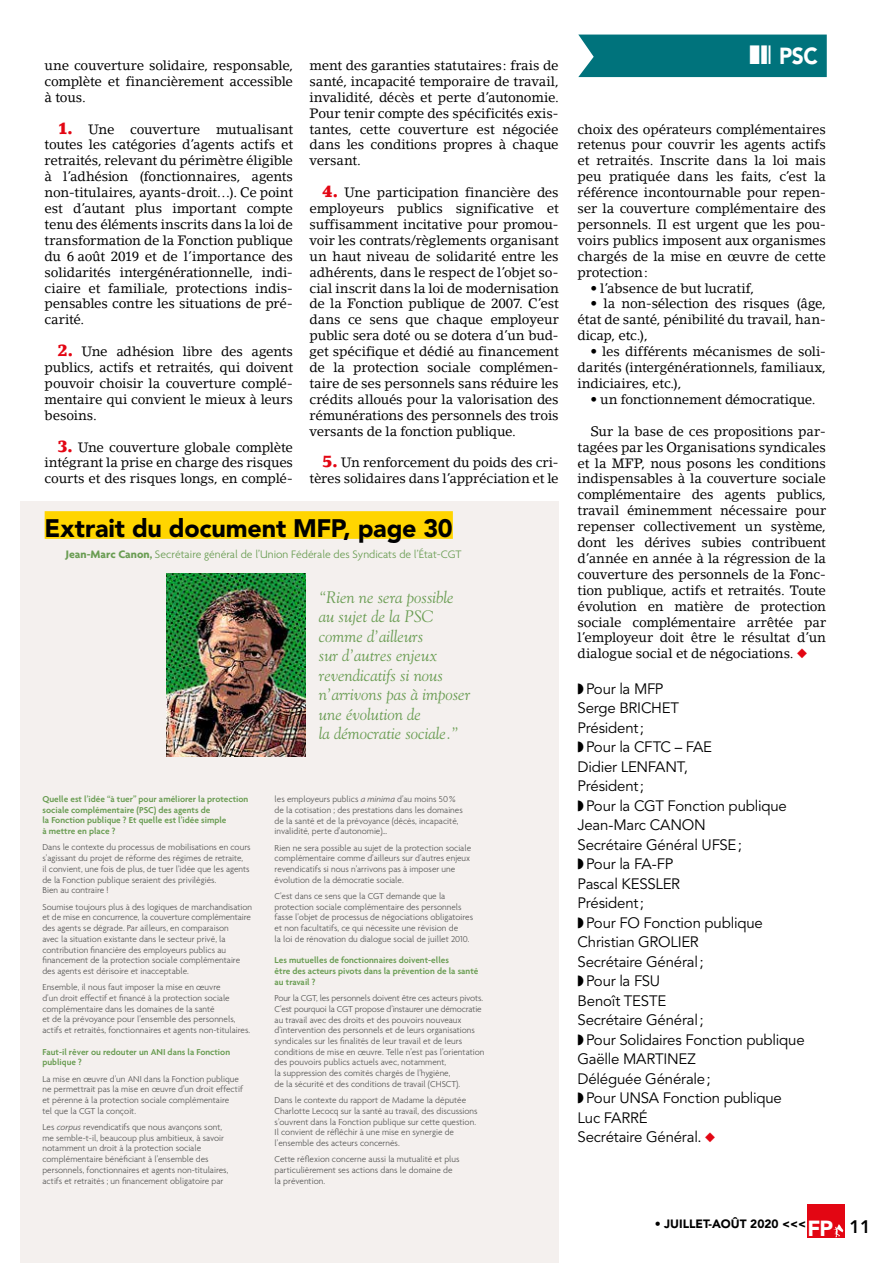
<style>
.page{position:relative;width:893px;height:1263px;background:#fff}
.page>*{position:absolute;margin:0;border:0;box-sizing:border-box;transform-origin:0 0}
.t1{font:900 25.2px "Avenir LT Std";letter-spacing:-.01em;color:#000}
.t2{font:900 23.1px "Avenir LT Std";color:#fff;scale:.91 1}
.t3{font:900 21.75px "Avenir LT Std";color:#fff}
.t4{font:800 18px "Avenir LT Std";color:#000}
.t5{font:italic 16.65px/19.5px "Goudy Std";color:#6a9d53}
.t6{font:15px/19.5px "Avenir LT Std";letter-spacing:-.015em;color:#000}
.t7{font:13.5px/15.9px "Lino Letter Std";letter-spacing:-.015em;color:#000;text-align:justify}
.t8{font:900 12px "Avenir LT Std";color:#000}
.t9{font:300 11.7px "Agenda";color:#6a9d53}
.t10{font:300 9.3px/10.8px "Agenda";color:#575756}
.t11{font:600 9.3px/10.8px "Agenda";color:#6a9d53}
.s1{font-weight:900;font-size:16.5px;color:#e30613}
.s2{font-weight:700}
.s3{font-style:italic}
.s4{color:#e30613}
</style>
<div class="page">
<div style="left:20px;top:502px;width:539px;height:761px;background:#f4f0ee"></div>
<div style="left:45px;top:511px;width:408px;height:28px;background:#ffd500"></div>
<img style="left:167px;top:574px;width:138px;height:182px">
<div style="left:808px;top:1204px;width:37px;height:33px;background:#e30613"></div>
<svg style="left:834px;top:1224px;width:9px;height:13px"></svg>
<div style="left:578px;top:35px;width:249px;height:42px;background:#00737c"></div>
<p class="t7" style="left:310px;top:57px;width:251px">ment des garanties statutaires: frais de santé, incapacité temporaire de travail, invalidité, décès et perte d’autonomie.<br>Pour tenir compte des spécificités exis&shy;tantes, cette couverture est négociée dans les conditions propres à chaque versant.</p>
<p class="t7" style="left:310px;top:184px;width:251px;text-indent:13px"><span class="s1">4.</span> Une participation financière des employeurs publics significative et suffisamment incitative pour promou&shy;voir les contrats/règlements organisant un haut niveau de solidarité entre les adhérents, dans le respect de l’objet so&shy;cial inscrit dans la loi de modernisation de la Fonction publique de 2007. C’est dans ce sens que chaque employeur public sera doté ou se dotera d’un bud&shy;get spécifique et dédié au financement de la protection sociale complémen&shy;taire de ses personnels sans réduire les crédits alloués pour la valorisation des rémunérations des personnels des trois versants de la fonction publique.</p>
<p class="t7" style="left:310px;top:455px;width:251px;text-align:right"><span class="s1">5.</span> Un renforcement du poids des cri&shy;tères solidaires dans l’appréciation et le</p>
<p class="t7" style="left:45px;top:57px;width:250px">une couverture solidaire, responsable,</p>
<p class="t7" style="left:45px;top:73px;width:250px">complète et financièrement accessible à tous.</p>
<p class="t7" style="left:45px;top:121px;width:250px;text-indent:13px"><span class="s1">1.</span> Une couverture mutualisant toutes les catégories d’agents actifs et retraités, relevant du périmètre éligible à l’adhésion (fonctionnaires, agents non-titulaires, ayants-droit…). Ce point est d’autant plus important compte tenu des éléments inscrits dans la loi de transformation de la Fonction publique du 6 août 2019 et de l’importance des solidarités intergénérationnelle, indi&shy;ciaire et familiale, protections indis&shy;pensables contre les situations de pré&shy;carité.</p>
<p class="t7" style="left:45px;top:343px;width:250px;text-indent:13px"><span class="s1">2.</span> Une adhésion libre des agents publics, actifs et retraités, qui doivent pouvoir choisir la couverture complé&shy;mentaire qui convient le mieux à leurs besoins.</p>
<p class="t7" style="left:45px;top:439px;width:250px;text-indent:13px"><span class="s1">3.</span> Une couverture globale complète intégrant la prise en charge des risques courts et des risques longs, en complé-</p>
<h1 class="t1" style="left:45px;top:513px;width:410px">Extrait du document MFP, page 30</h1>
<p class="t9" style="left:66px;top:547px;width:397px"><span class="s2">Jean-Marc Canon,</span> Secrétaire général de l’Union Fédérale des Syndicats de l’État-CGT</p>
<p class="t5" style="left:319px;top:587px;width:153px">“Rien ne sera possible au sujet de la PSC comme d’ailleurs<br>sur d’autres enjeux revendicatifs si nous n’arrivons pas à imposer une évolution de<br>la démocratie sociale.”</p>
<p class="t11" style="left:42px;top:793px;width:207px">Quelle est l’idée “à tuer” pour améliorer la protection sociale complémentaire (PSC) des agents de<br>la Fonction publique ? Et quelle est l’idée simple<br>à mettre en place ?</p>
<p class="t10" style="left:42px;top:842px;width:210px">Dans le contexte du processus de mobilisations en cours s’agissant du projet de réforme des régimes de retraite,<br>il convient, une fois de plus, de tuer l’idée que les agents de la Fonction publique seraient des privilégiés.<br>Bien au contraire !</p>
<p class="t10" style="left:42px;top:901px;width:211px">Soumise toujours plus à des logiques de marchandisation et de mise en concurrence, la couverture complémentaire des agents se dégrade. Par ailleurs, en comparaison<br>avec la situation existante dans le secteur privé, la contribution financière des employeurs publics au financement de la protection sociale complémentaire des agents est dérisoire et inacceptable.</p>
<p class="t10" style="left:42px;top:982px;width:209px">Ensemble, il nous faut imposer la mise en œuvre<br>d’un droit effectif et financé à la protection sociale complémentaire dans les domaines de la santé<br>et de la prévoyance pour l’ensemble des personnels, actifs et retraités, fonctionnaires et agents non-titulaires.</p>
<p class="t11" style="left:42px;top:1046px;width:189px">Faut-il rêver ou redouter un ANI dans la Fonction publique ?</p>
<p class="t10" style="left:42px;top:1073px;width:202px">La mise en œuvre d’un ANI dans la Fonction publique ne permettrait pas la mise en œuvre d’un droit effectif et pérenne à la protection sociale complémentaire<br>tel que la CGT la conçoit.</p>
<p class="t10" style="left:42px;top:1121px;width:187px">Les <span class="s3">corpus</span> revendicatifs que nous avançons sont, me semble-t-il, beaucoup plus ambitieux, à savoir notamment un droit à la protection sociale complémentaire bénéficiant à l’ensemble des personnels, fonctionnaires et agents non-titulaires, actifs et retraités ; un financement obligatoire par</p>
<p class="t10" style="left:275px;top:793px;width:190px">les employeurs publics <span class="s3">a minima</span> d’au moins 50% de la cotisation ; des prestations dans les domaines de la santé et de la prévoyance (décès, incapacité, invalidité, perte d’autonomie)…</p>
<p class="t10" style="left:275px;top:842px;width:198px">Rien ne sera possible au sujet de la protection sociale complémentaire comme d’ailleurs sur d’autres enjeux revendicatifs si nous n’arrivons pas à imposer une évolution de la démocratie sociale.</p>
<p class="t10" style="left:275px;top:890px;width:200px">C’est dans ce sens que la CGT demande que la protection sociale complémentaire des personnels fasse l’objet de processus de négociations obligatoires et non facultatifs, ce qui nécessite une révision de<br>la loi de rénovation du dialogue social de juillet 2010.</p>
<p class="t11" style="left:275px;top:955px;width:205px">Les mutuelles de fonctionnaires doivent-elles<br>être des acteurs pivots dans la prévention de la santé au travail ?</p>
<p class="t10" style="left:275px;top:992px;width:211px">Pour la CGT, les personnels doivent être ces acteurs pivots.<br>C’est pourquoi la CGT propose d’instaurer une démocratie au travail avec des droits et des pouvoirs nouveaux d’intervention des personnels et de leurs organisations syndicales sur les finalités de leur travail et de leurs conditions de mise en œuvre. Telle n’est pas l’orientation des pouvoirs publics actuels avec, notamment,<br>la suppression des comités chargés de l’hygiène,<br>de la sécurité et des conditions de travail (CHSCT).</p>
<p class="t10" style="left:275px;top:1094px;width:205px">Dans le contexte du rapport de Madame la députée Charlotte Lecocq sur la santé au travail, des discussions s’ouvrent dans la Fonction publique sur cette question.<br>Il convient de réfléchir à une mise en synergie de l’ensemble des acteurs concernés.</p>
<p class="t10" style="left:275px;top:1154px;width:186px">Cette réflexion concerne aussi la mutualité et plus particulièrement ses actions dans le domaine de la prévention.</p>
<h2 class="t2" style="left:779px;top:42px;width:44px">PSC</h2>
<p class="t7" style="left:578px;top:121px;width:250px">choix des opérateurs complémentaires retenus pour couvrir les agents actifs et retraités. Inscrite dans la loi mais peu pratiquée dans les faits, c’est la référence incontournable pour repen&shy;ser la couverture complémentaire des personnels. Il est urgent que les pou&shy;voirs publics imposent aux organismes chargés de la mise en œuvre de cette protection:</p>
<p class="t7" style="left:590px;top:280px;width:165px">• l’absence de but lucratif,</p>
<p class="t7" style="left:578px;top:296px;width:250px;text-indent:13px">• la non-sélection des risques (âge, état de santé, pénibilité du travail, han&shy;dicap, etc.),</p>
<p class="t7" style="left:578px;top:343px;width:250px;text-indent:13px">• les différents mécanismes de soli&shy;darités (intergénérationnels, familiaux, indiciaires, etc.),</p>
<p class="t7" style="left:590px;top:391px;width:227px">• un fonctionnement démocratique.</p>
<p class="t7" style="left:578px;top:423px;width:250px;text-indent:13px">Sur la base de ces propositions par&shy;tagées par les Organisations syndicales et la MFP, nous posons les conditions indispensables à la couverture sociale complémentaire des agents publics, travail éminemment nécessaire pour repenser collectivement un système, dont les dérives subies contribuent d’année en année à la régression de la couverture des personnels de la Fonc&shy;tion publique, actifs et retraités. Toute évolution en matière de protection sociale complémentaire arrêtée par l’employeur doit être le résultat d’un dialogue social et de négociations. <span class="s4">◆</span></p>
<p class="t6" style="left:578px;top:679px;width:229px">◗Pour la MFP<br>Serge BRICHET<br>Président;<br>◗Pour la CFTC – FAE<br>Didier LENFANT,<br>Président;<br>◗Pour la CGT Fonction publique<br>Jean-Marc CANON<br>Secrétaire Général UFSE;<br>◗Pour la FA-FP<br>Pascal KESSLER<br>Président;<br>◗Pour FO Fonction publique<br>Christian GROLIER<br>Secrétaire Général;<br>◗Pour la FSU<br>Benoît TESTE<br>Secrétaire Général;<br>◗Pour Solidaires Fonction publique<br>Gaëlle MARTINEZ<br>Déléguée Générale;<br>◗Pour UNSA Fonction publique<br>Luc FARRÉ<br>Secrétaire Général. <span class="s4">◆</span></p>
<p class="t8" style="left:655px;top:1217px;width:153px">• JUILLET-AOÛT 2020 &lt;&lt;&lt;</p>
<h3 class="t4" style="left:850px;top:1216px;width:23px">11</h3>
<h3 class="t3" style="left:808px;top:1215px;width:27px">FP</h3>
</div>
